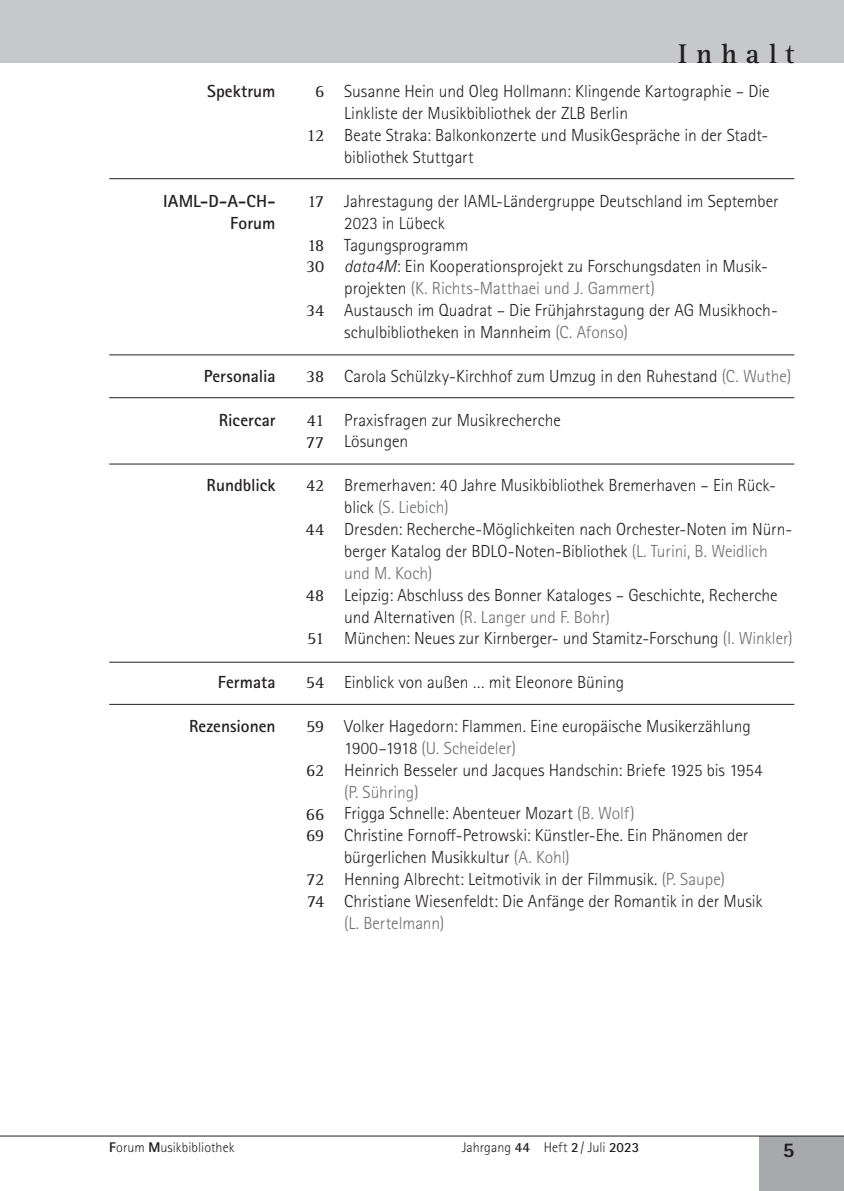
<style>
.page{position:relative;width:844px;height:1191px;background:#fff}
.page>*{position:absolute;margin:0;border:0;box-sizing:border-box;transform-origin:0 0}
.t1{font:700 28px "Rotis Serif Pro";letter-spacing:.325em;color:#231f20}
.t2{font:800 21px "Rotis Sans Serif Pro";color:#231f20}
.t3{font:300 17.5px/21.9px "Rotis Sans Serif Pro";color:#231f20}
.t4{font:700 17.5px/21.9px "Rotis Sans Serif Pro";color:#231f20;text-align:right}
.t5{font:17.5px/21.9px "Rotis Serif Pro";letter-spacing:-.005em;color:#231f20}
.t6{font:300 17.5px "Rotis Sans Serif Pro";letter-spacing:-.005em;color:#6c6d70}
.t7{font:300 14px "Rotis Sans Serif Pro";letter-spacing:.005em;color:#231f20}
.s1{font-style:italic}
.s2{color:#6c6d70}
.s3{font-weight:700}
.s4{font-weight:800}
</style>
<div class="page">
<div style="left:759px;top:1136px;width:84px;height:55px;background:#a8a9ad"></div>
<div style="left:0;top:0;width:843px;height:63px;background:#c7c8ca"></div>
<hr style="left:0;top:1135px;width:843px;height:1px;background:#231f20">
<hr style="left:109px;top:178px;width:685px;height:1px;background:#231f20">
<hr style="left:109px;top:397px;width:685px;height:1px;background:#231f20">
<hr style="left:109px;top:354px;width:685px;height:1px;background:#231f20">
<hr style="left:109px;top:464px;width:685px;height:1px;background:#231f20">
<hr style="left:109px;top:662px;width:685px;height:1px;background:#231f20">
<hr style="left:109px;top:704px;width:685px;height:1px;background:#231f20">
<p class="t4" style="left:207px;top:80px;width:70px">Spektrum</p>
<p class="t4" style="left:163px;top:190px;width:114px">IAML-D-A-CH-<br>Forum</p>
<p class="t4" style="left:204px;top:365px;width:73px">Personalia</p>
<p class="t4" style="left:219px;top:409px;width:58px">Ricercar</p>
<p class="t4" style="left:206px;top:474px;width:70px">Rundblick</p>
<p class="t4" style="left:218px;top:671px;width:59px">Fermata</p>
<p class="t4" style="left:189px;top:715px;width:88px">Rezensionen</p>
<p class="t5" style="left:315px;top:81px;width:11px">6</p>
<p class="t5" style="left:306px;top:124px;width:19px">12</p>
<p class="t5" style="left:307px;top:190px;width:19px">17</p>
<p class="t5" style="left:306px;top:234px;width:20px">18<br>30</p>
<p class="t5" style="left:306px;top:299px;width:20px">34</p>
<p class="t5" style="left:306px;top:365px;width:20px">38</p>
<p class="t5" style="left:306px;top:409px;width:20px">41<br>77</p>
<p class="t5" style="left:306px;top:474px;width:20px">42</p>
<p class="t5" style="left:305px;top:518px;width:20px">44</p>
<p class="t5" style="left:306px;top:584px;width:20px">48</p>
<p class="t5" style="left:307px;top:627px;width:19px">51</p>
<p class="t5" style="left:306px;top:671px;width:20px">54</p>
<p class="t5" style="left:306px;top:715px;width:20px">59</p>
<p class="t5" style="left:306px;top:759px;width:20px">62</p>
<p class="t5" style="left:306px;top:802px;width:20px">66<br>69</p>
<p class="t5" style="left:306px;top:868px;width:19px">72<br>74</p>
<h1 class="t1" style="left:678px;top:37px;width:118px">Inhalt</h1>
<p class="t3" style="left:344px;top:81px;width:427px">Susanne Hein und Oleg Hollmann: Klingende Kartographie – Die Linkliste der Musikbibliothek der ZLB Berlin<br>Beate Straka: Balkonkonzerte und MusikGespräche in der Stadt&shy;bibliothek Stuttgart</p>
<p class="t3" style="left:344px;top:190px;width:436px">Jahrestagung der IAML-Ländergruppe Deutschland im September 2023 in Lübeck<br>Tagungsprogramm<br><span class="s1">data4M</span>: Ein Kooperationsprojekt zu Forschungsdaten in Musik&shy;projekten <span class="s2">(K. Richts-Matthaei und J. Gammert)<br></span>Austausch im Quadrat – Die Frühjahrstagung der AG Musikhoch&shy;schulbibliotheken in Mannheim <span class="s2">(C. Afonso)</span></p>
<p class="t3" style="left:344px;top:365px;width:448px">Carola Schülzky-Kirchhof zum Umzug in den Ruhestand <span class="s2">(C. Wuthe)</span></p>
<p class="t3" style="left:344px;top:409px;width:218px">Praxisfragen zur Musikrecherche<br>Lösungen</p>
<p class="t3" style="left:344px;top:475px;width:449px">Bremerhaven: 40 Jahre Musikbibliothek Bremerhaven – Ein Rück&shy;blick <span class="s2">(S. Liebich)<br></span>Dresden: Recherche-Möglichkeiten nach Orchester-Noten im Nürn&shy;berger Katalog der BDLO-Noten-Bibliothek <span class="s2">(L. Turini, B. Weidlich und M. Koch)</span></p>
<p class="t3" style="left:344px;top:584px;width:450px">Leipzig: Abschluss des Bonner Kataloges – Geschichte, Recherche und Alternativen <span class="s2">(R. Langer und F. Bohr)<br></span>München: Neues zur Kirnberger- und Stamitz-Forschung <span class="s2">(I. Winkler)</span></p>
<p class="t3" style="left:344px;top:671px;width:281px">Einblick von außen … mit Eleonore Büning</p>
<p class="t3" style="left:344px;top:715px;width:420px">Volker Hagedorn: Flammen. Eine europäische Musikerzählung<br>1900–1918 <span class="s2">(U. Scheideler)<br></span>Heinrich Besseler und Jacques Handschin: Briefe 1925 bis 1954</p>
<p class="t3" style="left:344px;top:781px;width:420px"><span class="s2">(P. Sühring)<br></span>Frigga Schnelle: Abenteuer Mozart <span class="s2">(B. Wolf)<br></span>Christine Fornoff-Petrowski: Künstler-Ehe. Ein Phänomen der bürgerlichen Musikkultur <span class="s2">(A. Kohl)<br></span>Henning Albrecht: Leitmotivik in der Filmmusik. <span class="s2">(P. Saupe)<br></span>Christiane Wiesenfeldt: Die Anfänge der Romantik in der Musik</p>
<p class="t6" style="left:344px;top:913px;width:102px">(L. Bertelmann)</p>
<p class="t7" style="left:461px;top:1139px;width:179px">Jahrgang <span class="s3">44</span> Heft <span class="s3">2</span> / Juli <span class="s3">2023</span></p>
<p class="t7" style="left:109px;top:1139px;width:127px"><span class="s4">F</span>orum <span class="s4">M</span>usikbibliothek</p>
<p class="t2" style="left:782px;top:1136px;width:13px">5</p>
</div>
